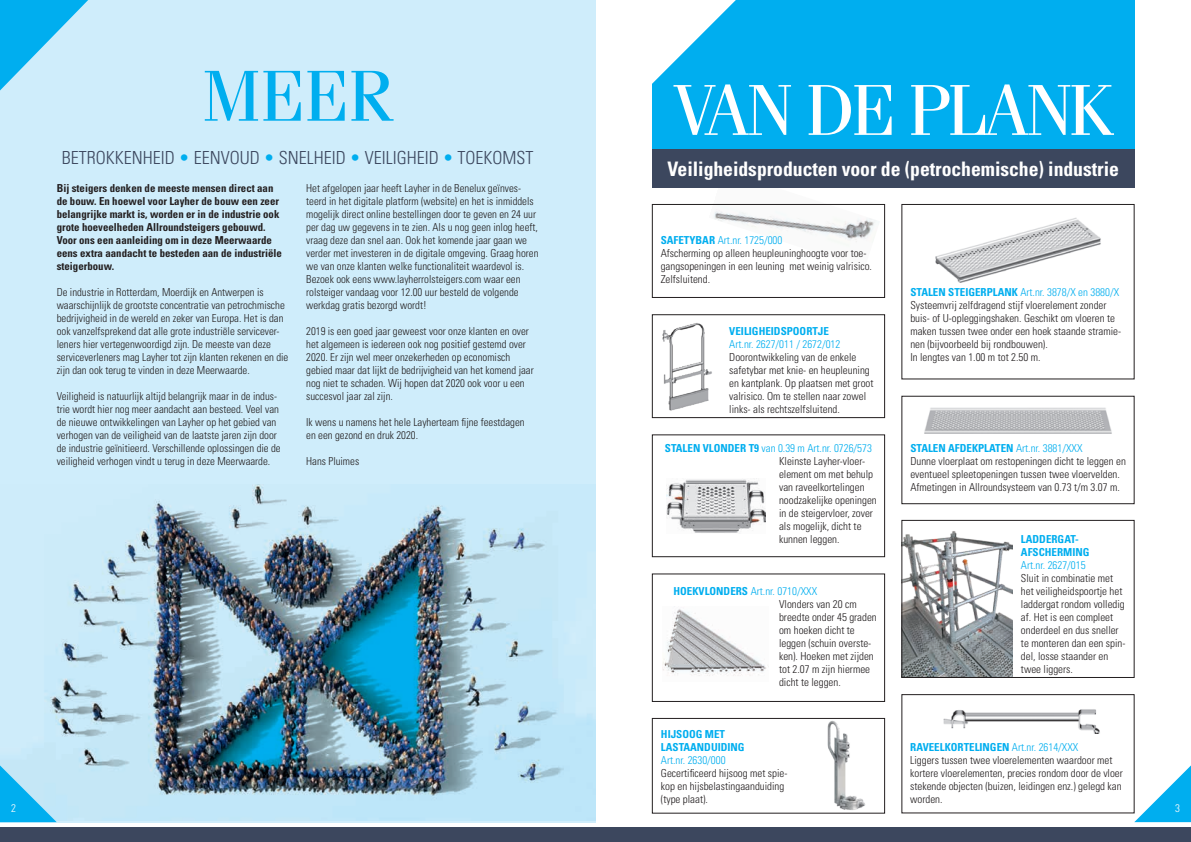
<style>
.page{position:relative;width:1191px;height:842px;background:#fff}
.page>*{position:absolute;margin:0;border:0;box-sizing:border-box;transform-origin:0 0}
.t1{font:72px "Fenice Pro ITC";letter-spacing:-.05em;color:#fff}
.t2{font:72px "Fenice Pro ITC";color:#00aeef}
.t3{font:700 condensed 20px "Univers";letter-spacing:-.005em;color:#fff}
.t4{font:300 condensed 18px "Univers";color:#3c475e}
.t5{font:300 condensed 11px/13px "Univers";color:#231f20}
.t6{font:700 condensed 11px/13px "Univers";color:#231f20}
.t7{font:700 condensed 11px/13px "Univers";color:#00aeef}
.t8{font:300 condensed 11px "Univers";color:#00aeef}
.t9{font:300 condensed 11px "Univers";color:#fff}
.s1{color:#00aeef}
.s2{font-weight:700;color:#00aeef}
</style>
<div class="page">
<div style="left:652px;top:315px;width:232px;height:103px;border:1px solid #231f20"></div>
<img style="left:662px;top:323px;width:50px;height:88px">
<div style="left:901px;top:694px;width:233px;height:119px;border:1px solid #231f20"></div>
<img style="left:943px;top:709px;width:157px;height:24px">
<div style="left:901px;top:396px;width:233px;height:108px;border:1px solid #231f20"></div>
<img style="left:924px;top:407px;width:188px;height:27px">
<img style="left:935px;top:217px;width:166px;height:66px">
<img style="left:708px;top:187px;width:172px;height:55px">
<div style="left:652px;top:204px;width:232px;height:94px;border:1px solid #231f20"></div>
<div style="left:652px;top:435px;width:232px;height:122px;border:1px solid #231f20"></div>
<img style="left:666px;top:479px;width:99px;height:54px">
<img style="left:662px;top:606px;width:107px;height:70px">
<div style="left:652px;top:718px;width:232px;height:95px;border:1px solid #231f20"></div>
<div style="left:0;top:0;width:595px;height:822px;background:#cfedfb"></div>
<img style="left:45px;top:484px;width:550px;height:336px">
<div style="left:0;top:828px;width:1191px;height:14px;background:#3c475e"></div>
<svg style="left:0;top:0;width:88px;height:90px"></svg>
<svg style="left:0;top:765px;width:57px;height:57px"></svg>
<svg style="left:1134px;top:765px;width:57px;height:57px"></svg>
<div style="left:652px;top:0;width:482px;height:149px;background:#00aeef"></div>
<svg style="left:652px;top:0;width:84px;height:84px"></svg>
<div style="left:652px;top:149px;width:482px;height:38px;background:#3c475e"></div>
<img style="left:903px;top:531px;width:109px;height:145px">
<div style="left:901px;top:520px;width:233px;height:158px;border:1px solid #231f20"></div>
<img style="left:823px;top:718px;width:45px;height:95px">
<h1 class="t2" style="left:203px;top:52px;width:191px">MEER</h1>
<h3 class="t4" style="left:62px;top:147px;width:473px">BETROKKENHEID <span class="s1">•</span> EENVOUD <span class="s1">•</span> SNELHEID <span class="s1">•</span> VEILIGHEID <span class="s1">•</span> TOEKOMST</h3>
<p class="t6" style="left:57px;top:181px;width:227px">Bij steigers denken de meeste mensen direct aan de bouw. En hoewel voor Layher de bouw een zeer belangrijke markt is, worden er in de industrie ook grote hoeveelheden Allroundsteigers gebouwd.<br>Voor ons een aanleiding om in deze Meerwaarde eens extra aandacht te besteden aan de industriële steigerbouw.</p>
<p class="t5" style="left:57px;top:285px;width:233px">De industrie in Rotterdam, Moerdijk en Antwerpen is waarschijnlijk de grootste concentratie van petrochmische bedrijvigheid in de wereld en zeker van Europa. Het is dan ook vanzelfsprekend dat alle grote industriële servicever&shy;leners hier vertegenwoordigd zijn. De meeste van deze serviceverleners mag Layher tot zijn klanten rekenen en die zijn dan ook terug te vinden in deze Meerwaarde.</p>
<p class="t5" style="left:57px;top:389px;width:225px">Veiligheid is natuurlijk altijd belangrijk maar in de indus&shy;trie wordt hier nog meer aandacht aan besteed. Veel van de nieuwe ontwikkelingen van Layher op het gebied van verhogen van de veiligheid van de laatste jaren zijn door de industrie geïnitieerd. Verschillende oplossingen die de veiligheid verhogen vindt u terug in deze Meerwaarde.</p>
<p class="t5" style="left:306px;top:181px;width:234px">Het afgelopen jaar heeft Layher in de Benelux geïnves&shy;teerd in het digitale platform (website) en het is inmiddels mogelijk direct online bestellingen door te geven en 24 uur per dag uw gegevens in te zien. Als u nog geen inlog heeft, vraag deze dan snel aan. Ook het komende jaar gaan we verder met investeren in de digitale omgeving. Graag horen we van onze klanten welke functionaliteit waardevol is.<br>Bezoek ook eens www.layherrolsteigers.com waar een rolsteiger vandaag voor 12.00 uur besteld de volgende werkdag gratis bezorgd wordt!</p>
<p class="t5" style="left:306px;top:324px;width:229px">2019 is een goed jaar geweest voor onze klanten en over het algemeen is iedereen ook nog positief gestemd over 2020. Er zijn wel meer onzekerheden op economisch gebied maar dat lijkt de bedrijvigheid van het komend jaar nog niet te schaden. Wij hopen dat 2020 ook voor u een succesvol jaar zal zijn.</p>
<p class="t5" style="left:306px;top:415px;width:220px">Ik wens u namens het hele Layherteam fijne feestdagen en een gezond en druk 2020.</p>
<p class="t5" style="left:306px;top:454px;width:54px">Hans Pluimes</p>
<h1 class="t1" style="left:674px;top:66px;width:440px">VAN DE PLANK</h1>
<h2 class="t3" style="left:667px;top:156px;width:453px">Veiligheidsproducten voor de (petrochemische) industrie</h2>
<p class="t5" style="left:660px;top:233px;width:213px"><span class="s2">SAFETYBAR</span> <span class="s1">Art.nr. 1725/000<br></span>Afscherming op alleen heupleuninghoogte voor toe&shy;gangsopeningen in een leuning met weinig valrisico.<br>Zelfsluitend.</p>
<p class="t7" style="left:729px;top:324px;width:101px">VEILIGHEIDSPOORTJE</p>
<p class="t8" style="left:729px;top:338px;width:112px">Art.nr. 2627/011 / 2672/012</p>
<p class="t5" style="left:729px;top:350px;width:146px">Doorontwikkeling van de enkele safetybar met knie- en heupleuning en kantplank. Op plaatsen met groot valrisico. Om te stellen naar zowel links- als rechtszelfsluitend.</p>
<p class="t5" style="left:779px;top:441px;width:99px;text-indent:-114px"><span class="s2">STALEN VLONDER T9</span> <span class="s1">van 0.39 m Art.nr. 0726/573<br></span>Kleinste Layher-vloer&shy;element om met behulp van raveelkortelingen noodzakelijke openingen in de steigervloer, zover als mogelijk, dicht te kunnen leggen.</p>
<p class="t5" style="left:779px;top:584px;width:99px;text-indent:-106px"><span class="s2">HOEKVLONDERS</span> <span class="s1">Art.nr. 0710/XXX<br></span>Vlonders van 20 cm breedte onder 45 graden om hoeken dicht te leggen (schuin overste&shy;ken). Hoeken met zijden tot 2.07 m zijn hiermee dicht te leggen.</p>
<p class="t5" style="left:910px;top:285px;width:212px"><span class="s2">STALEN STEIGERPLANK</span> <span class="s1">Art.nr. 3878/X en 3880/X </span>Systeemvrij zelfdragend stijf vloerelement zonder buis- of U-opleggingshaken. Geschikt om vloeren te maken tussen twee onder een hoek staande stramie&shy;nen (bijvoorbeeld bij rondbouwen).<br>In lengtes van 1.00 m tot 2.50 m.</p>
<p class="t5" style="left:910px;top:441px;width:217px"><span class="s2">STALEN AFDEKPLATEN</span> <span class="s1">Art.nr. 3881/XXX<br></span>Dunne vloerplaat om restopeningen dicht te leggen en eventueel spleetopeningen tussen twee vloervelden.<br>Afmetingen in Allroundsysteem van 0.73 t/m 3.07 m.</p>
<p class="t7" style="left:1021px;top:532px;width:70px">LADDERGAT-<br>AFSCHERMING</p>
<p class="t8" style="left:1021px;top:559px;width:66px">Art.nr. 2627/015</p>
<p class="t5" style="left:1021px;top:571px;width:106px">Sluit in combinatie met het veiligheidspoortje het laddergat rondom volledig af. Het is een compleet onderdeel en dus sneller te monteren dan een spin&shy;del, losse staander en twee liggers.</p>
<p class="t7" style="left:661px;top:727px;width:85px">HIJSOOG MET<br>LASTAANDUIDING</p>
<p class="t8" style="left:661px;top:754px;width:66px">Art.nr. 2630/000</p>
<p class="t5" style="left:661px;top:766px;width:128px">Gecertificeerd hijsoog met spie&shy;kop en hijsbelastingaanduiding (type plaat).</p>
<p class="t5" style="left:910px;top:740px;width:214px"><span class="s2">RAVEELKORTELINGEN</span> <span class="s1">Art.nr. 2614/XXX<br></span>Liggers tussen twee vloerelementen waardoor met kortere vloerelementen, precies rondom door de vloer stekende objecten (buizen, leidingen enz.) gelegd kan worden.</p>
<p class="t9" style="left:11px;top:801px;width:6px">2</p>
<p class="t9" style="left:1175px;top:801px;width:6px">3</p>
</div>
